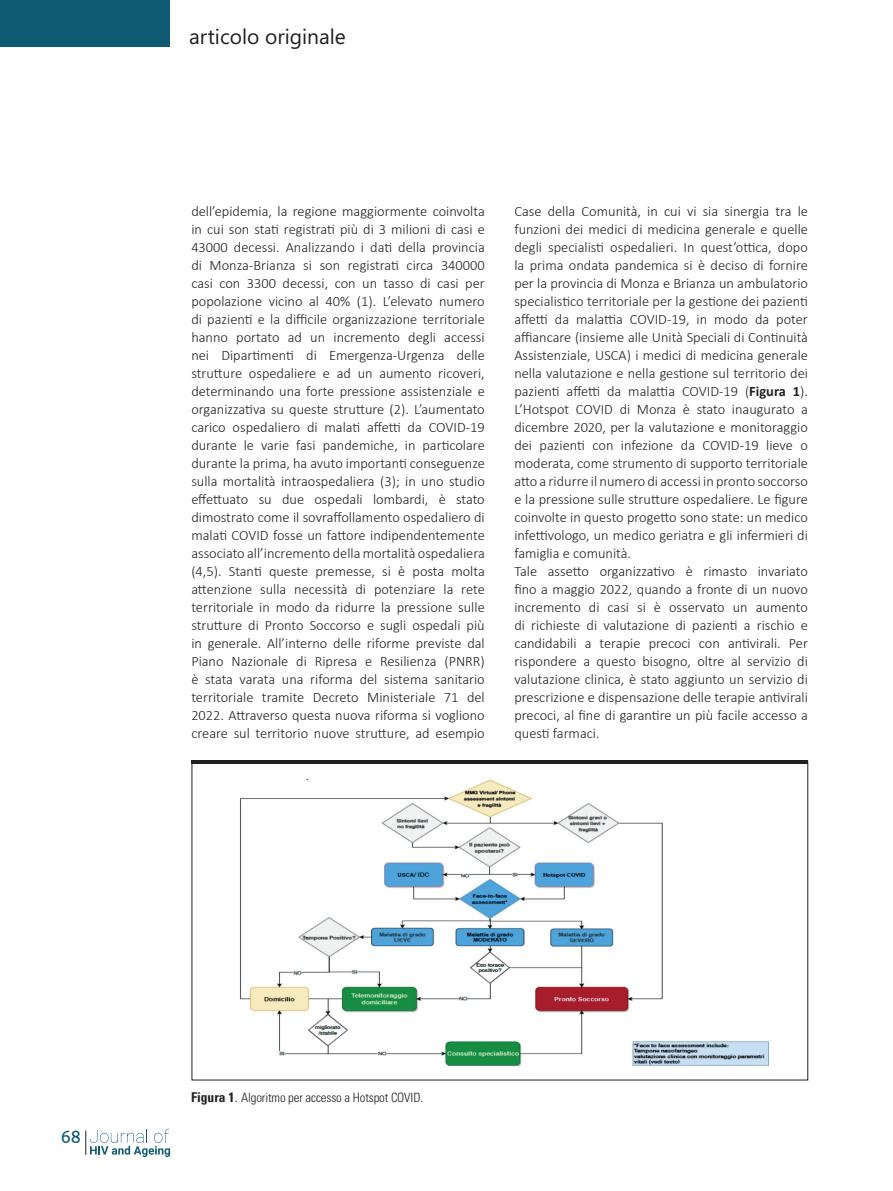
<style>
.page{position:relative;width:893px;height:1191px;background:#fff}
.page>*{position:absolute;margin:0;border:0;box-sizing:border-box;transform-origin:0 0}
.t1{font:21px "Segoe WP";color:#231f20}
.t2{font:18px "Ubuntu";color:#0f5b73}
.t3{font:300 14.4px/18px "Calibri";color:#231f20;text-align:justify}
.t4{font:300 condensed 12.9px "Univers";letter-spacing:-.01em;color:#231f20}
.s1{font-weight:700}
.s2{font-weight:700;font-size:13.5px}
.s3{font-family:"Calibri";font-stretch:normal;font-size:14.4px}
</style>
<div class="page">
<div style="left:0;top:0;width:170px;height:47px;background:#0f5b73"></div>
<svg style="left:85px;top:1128px;width:85px;height:29px"></svg>
<hr style="left:192px;top:760px;width:616px;height:3px;background:#231f20">
<img style="left:240px;top:778px;width:529px;height:287px">
<p class="t1" style="left:189px;top:22px;width:158px">articolo originale</p>
<p class="t3" style="left:191px;top:202px;width:295px">dell’epidemia, la regione maggiormente coinvolta in cui son stati registrati più di 3 milioni di casi e 43000 decessi. Analizzando i dati della provincia di Monza-Brianza si son registrati circa 340000 casi con 3300 decessi, con un tasso di casi per popolazione vicino al 40% (1). L’elevato numero di pazienti e la difficile organizzazione territoriale hanno portato ad un incremento degli accessi nei Dipartimenti di Emergenza-Urgenza delle strutture ospedaliere e ad un aumento ricoveri, determinando una forte pressione assistenziale e organizzativa su queste strutture (2). L’aumentato carico ospedaliero di malati affetti da COVID-19 durante le varie fasi pandemiche, in particolare durante la prima, ha avuto importanti conseguenze sulla mortalità intraospedaliera (3); in uno studio effettuato su due ospedali lombardi, è stato dimostrato come il sovraffollamento ospedaliero di malati COVID fosse un fattore indipendentemente associato all’incremento della mortalità ospedaliera (4,5). Stanti queste premesse, si è posta molta attenzione sulla necessità di potenziare la rete territoriale in modo da ridurre la pressione sulle strutture di Pronto Soccorso e sugli ospedali più in generale. All’interno delle riforme previste dal Piano Nazionale di Ripresa e Resilienza (PNRR) è stata varata una riforma del sistema sanitario territoriale tramite Decreto Ministeriale 71 del 2022. Attraverso questa nuova riforma si vogliono creare sul territorio nuove strutture, ad esempio</p>
<p class="t3" style="left:514px;top:202px;width:295px">Case della Comunità, in cui vi sia sinergia tra le funzioni dei medici di medicina generale e quelle degli specialisti ospedalieri. In quest’ottica, dopo la prima ondata pandemica si è deciso di fornire per la provincia di Monza e Brianza un ambulatorio specialistico territoriale per la gestione dei pazienti affetti da malattia COVID-19, in modo da poter affiancare (insieme alle Unità Speciali di Continuità Assistenziale, USCA) i medici di medicina generale nella valutazione e nella gestione sul territorio dei pazienti affetti da malattia COVID-19 (<span class="s1">Figura 1</span>).<br>L’Hotspot COVID di Monza è stato inaugurato a dicembre 2020, per la valutazione e monitoraggio dei pazienti con infezione da COVID-19 lieve o moderata, come strumento di supporto territoriale atto a ridurre il numero di accessi in pronto soccorso e la pressione sulle strutture ospedaliere. Le figure coinvolte in questo progetto sono state: un medico infettivologo, un medico geriatra e gli infermieri di famiglia e comunità.</p>
<p class="t3" style="left:514px;top:562px;width:295px">Tale assetto organizzativo è rimasto invariato fino a maggio 2022, quando a fronte di un nuovo incremento di casi si è osservato un aumento di richieste di valutazione di pazienti a rischio e candidabili a terapie precoci con antivirali. Per rispondere a questo bisogno, oltre al servizio di valutazione clinica, è stato aggiunto un servizio di prescrizione e dispensazione delle terapie antivirali precoci, al fine di garantire un più facile accesso a questi farmaci.</p>
<p class="t2" style="left:61px;top:1125px;width:22px">68</p>
<p class="t2" style="left:71px;top:1125px;width:12px">4</p>
<p class="t4" style="left:191px;top:1089px;width:234px"><span class="s2">Figura 1</span><span class="s3">.</span> Algoritmo per accesso a Hotspot COVID.</p>
</div>
